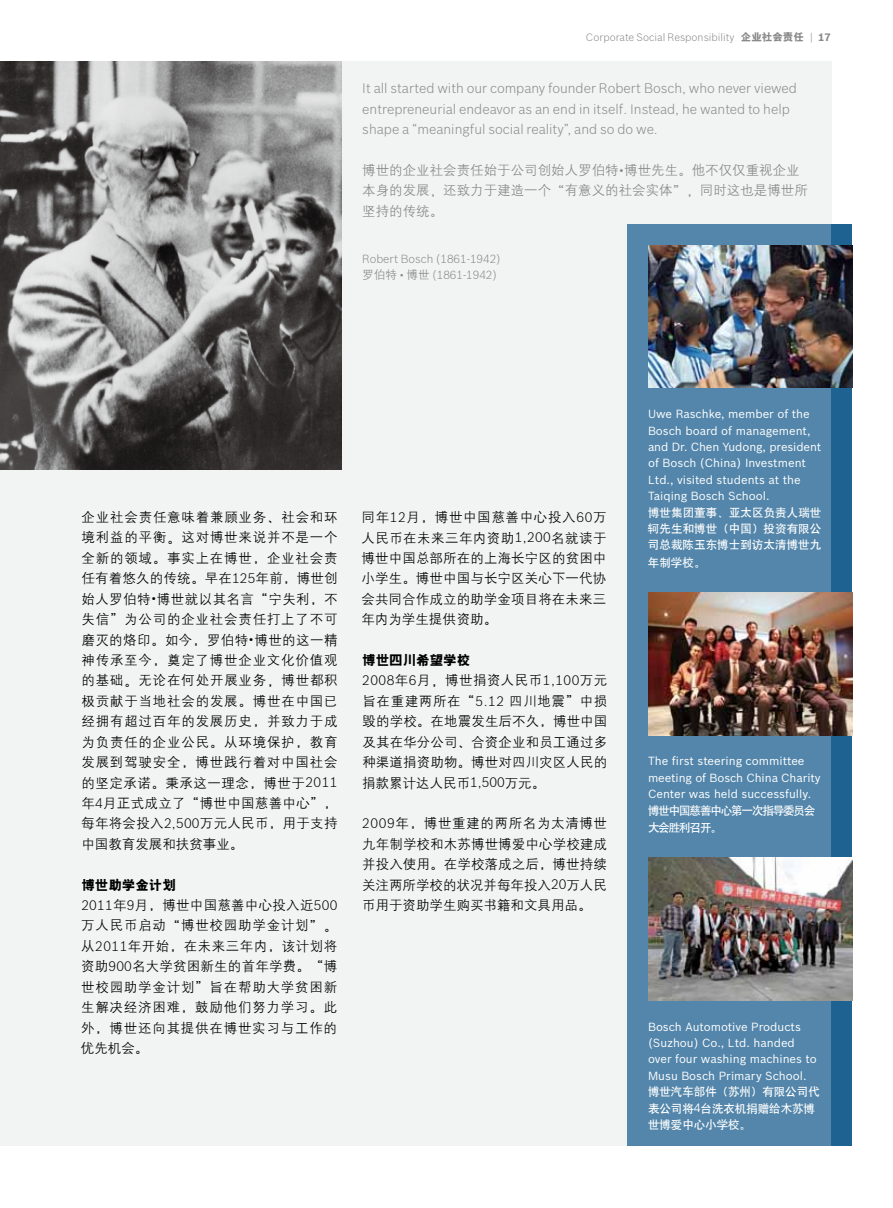
<style>
.page{position:relative;width:893px;height:1208px;background:#fff}
.page>*{position:absolute;margin:0;border:0;box-sizing:border-box;transform-origin:0 0}
.t1{font:13.5px/20.4px "H Yg 2 gj";letter-spacing:.01em;color:#000;text-align:justify}
.t2{font:300 13.5px/20.4px "Bosch Sans";color:#898989}
.t3{font:13.5px/20.4px "H Yg 2 gj";color:#898989}
.t4{font:13.5px "H Yb 9 gj";color:#000}
.t5{font:11.55px/16.4px "Bosch Sans";color:#fff}
.t6{font:11.55px/16.6px "H Yb 1 gj";letter-spacing:-.01em;color:#fff;text-align:justify}
.t7{font:300 11.55px/16.2px "Bosch Sans";color:#898989}
.t8{font:11.55px/17.2px "H Yb 1 gj";letter-spacing:-.1em;color:#fff}
.t9{font:300 10.5px "Bosch Sans";color:#898989}
.s1{font-family:"H Yb 9 gj";font-weight:400}
.s2{font-weight:700}
.s3{font-family:"Bosch Sans";font-weight:300}
.s4{font-family:"H Yb 1 gj"}
.s5{font-family:"H Yg 2 gj";font-weight:400}
.s6{font-family:"Bosch Sans"}
</style>
<div class="page">
<div style="left:0;top:61px;width:832px;height:1084px;background:#f2f3f3"></div>
<div style="left:628px;top:225px;width:204px;height:920px;background:#5386aa"></div>
<div style="left:832px;top:225px;width:20px;height:920px;background:#1e6292"></div>
<img style="left:648px;top:857px;width:204px;height:143px">
<img style="left:648px;top:245px;width:204px;height:143px">
<img style="left:648px;top:592px;width:204px;height:143px">
<img style="left:1px;top:61px;width:341px;height:408px">
<p class="t9" style="left:586px;top:31px;width:246px">Corporate Social Responsibility <span class="s1">企业社会责任</span> | <span class="s2">17</span></p>
<p class="t2" style="left:362px;top:78px;width:436px">It all started with our company founder Robert Bosch, who never viewed entrepreneurial endeavor as an end in itself. Instead, he wanted to help shape a “meaningful social reality”, and so do we.</p>
<p class="t3" style="left:362px;top:160px;width:447px">博世的企业社会责任始于公司创始人罗伯特<span class="s3">•</span>博世先生<span class="s4">。</span>他不仅仅重视企业本身的发展<span class="s4">，</span>还致力于建造一个<span class="s4">“</span>有意义的社会实体<span class="s4">”，</span>同时这也是博世所坚持的传统<span class="s4">。</span></p>
<p class="t7" style="left:362px;top:250px;width:140px">Robert Bosch (1861-1942)<span class="s5">罗伯特</span> • <span class="s5">博世</span> (1861-1942)</p>
<p class="t1" style="left:81px;top:507px;width:258px">企业社会责任意味着兼顾业务<span class="s4">、</span>社会和环境利益的平衡<span class="s4">。</span>这对博世来说并不是一个全新的领域<span class="s4">。</span>事实上在博世<span class="s4">，</span>企业社会责任有着悠久的传统<span class="s4">。</span>早在<span class="s3">125</span>年前<span class="s4">，</span>博世创始人罗伯特<span class="s3">•</span>博世就以其名言<span class="s4">“</span>宁失利<span class="s4">，</span>不失信<span class="s4">”</span>为公司的企业社会责任打上了不可磨灭的烙印<span class="s4">。</span>如今<span class="s4">，</span>罗伯特<span class="s3">•</span>博世的这一精神传承至今<span class="s4">，</span>奠定了博世企业文化价值观的基础<span class="s4">。</span>无论在何处开展业务<span class="s4">，</span>博世都积极贡献于当地社会的发展<span class="s4">。</span>博世在中国已经拥有超过百年的发展历史<span class="s4">，</span>并致力于成为负责任的企业公民<span class="s4">。</span>从环境保护<span class="s4">，</span>教育发展到驾驶安全<span class="s4">，</span>博世践行着对中国社会的坚定承诺<span class="s4">。</span>秉承这一理念<span class="s4">，</span>博世于<span class="s3">2011</span>年<span class="s3">4</span>月正式成立了<span class="s4">“</span>博世中国慈善中心<span class="s4">”，</span>每年将会投入<span class="s3">2,500</span>万元人民币<span class="s4">，</span>用于支持中国教育发展和扶贫事业<span class="s4">。</span></p>
<p class="t4" style="left:81px;top:878px;width:96px">博世助学金计划</p>
<p class="t1" style="left:81px;top:894px;width:258px"><span class="s3">2011</span>年<span class="s3">9</span>月<span class="s4">，</span>博世中国慈善中心投入近<span class="s3">500</span>万人民币启动<span class="s4">“</span>博世校园助学金计划<span class="s4">”。</span>从<span class="s3">2011</span>年开始<span class="s4">，</span>在未来三年内<span class="s4">，</span>该计划将资助<span class="s3">900</span>名大学贫困新生的首年学费<span class="s4">。“</span>博世校园助学金计划<span class="s4">”</span>旨在帮助大学贫困新生解决经济困难<span class="s4">，</span>鼓励他们努力学习<span class="s4">。</span>此外<span class="s4">，</span>博世还向其提供在博世实习与工作的优先机会<span class="s4">。</span></p>
<p class="t1" style="left:361px;top:507px;width:247px">同年<span class="s3">12</span>月<span class="s4">，</span>博世中国慈善中心投入<span class="s3">60</span>万人民币在未来三年内资助<span class="s3">1,200</span>名就读于博世中国总部所在的上海长宁区的贫困中小学生<span class="s4">。</span>博世中国与长宁区关心下一代协会共同合作成立的助学金项目将在未来三年内为学生提供资助<span class="s4">。</span></p>
<p class="t4" style="left:362px;top:653px;width:109px">博世四川希望学校</p>
<p class="t1" style="left:362px;top:670px;width:247px"><span class="s3">2008</span>年<span class="s3">6</span>月<span class="s4">，</span>博世捐资人民币<span class="s3">1,100</span>万元旨在重建两所在<span class="s4">“</span><span class="s3">5.12</span> 四川地震<span class="s4">”</span>中损毁的学校<span class="s4">。</span>在地震发生后不久<span class="s4">，</span>博世中国及其在华分公司<span class="s4">、</span>合资企业和员工通过多种渠道捐资助物<span class="s4">。</span>博世对四川灾区人民的捐款累计达人民币<span class="s3">1,500</span>万元<span class="s4">。</span></p>
<p class="t1" style="left:362px;top:813px;width:247px"><span class="s3">2009</span>年<span class="s4">，</span>博世重建的两所名为太清博世九年制学校和木苏博世博爱中心学校建成并投入使用<span class="s4">。</span>在学校落成之后<span class="s4">，</span>博世持续关注两所学校的状况并每年投入<span class="s3">20</span>万人民币用于资助学生购买书籍和文具用品<span class="s4">。</span></p>
<p class="t5" style="left:648px;top:406px;width:175px">Uwe Raschke, member of the<br>Bosch board of management, and Dr. Chen Yudong, president of Bosch (China) Investment<br>Ltd., visited students at the<br>Taiqing Bosch School.</p>
<p class="t6" style="left:648px;top:504px;width:175px">博世集团董事、亚太区负责人瑞世轲先生和博世（中国）投资有限公司总裁陈玉东博士到访太清博世九年制学校。</p>
<p class="t5" style="left:648px;top:753px;width:174px">The first steering committee meeting of Bosch China Charity<br>Center was held successfully.</p>
<p class="t8" style="left:648px;top:801px;width:169px">博世中国慈善中心第一次指导委员会大会胜利召开。</p>
<p class="t5" style="left:648px;top:1018px;width:170px">Bosch Automotive Products (Suzhou) Co., Ltd. handed over four washing machines to<br>Musu Bosch Primary School.</p>
<p class="t6" style="left:648px;top:1083px;width:173px;text-align:left">博世汽车部件（苏州）有限公司代表公司将<span class="s6">4</span>台洗衣机捐赠给木苏博世博爱中心小学校。</p>
</div>
